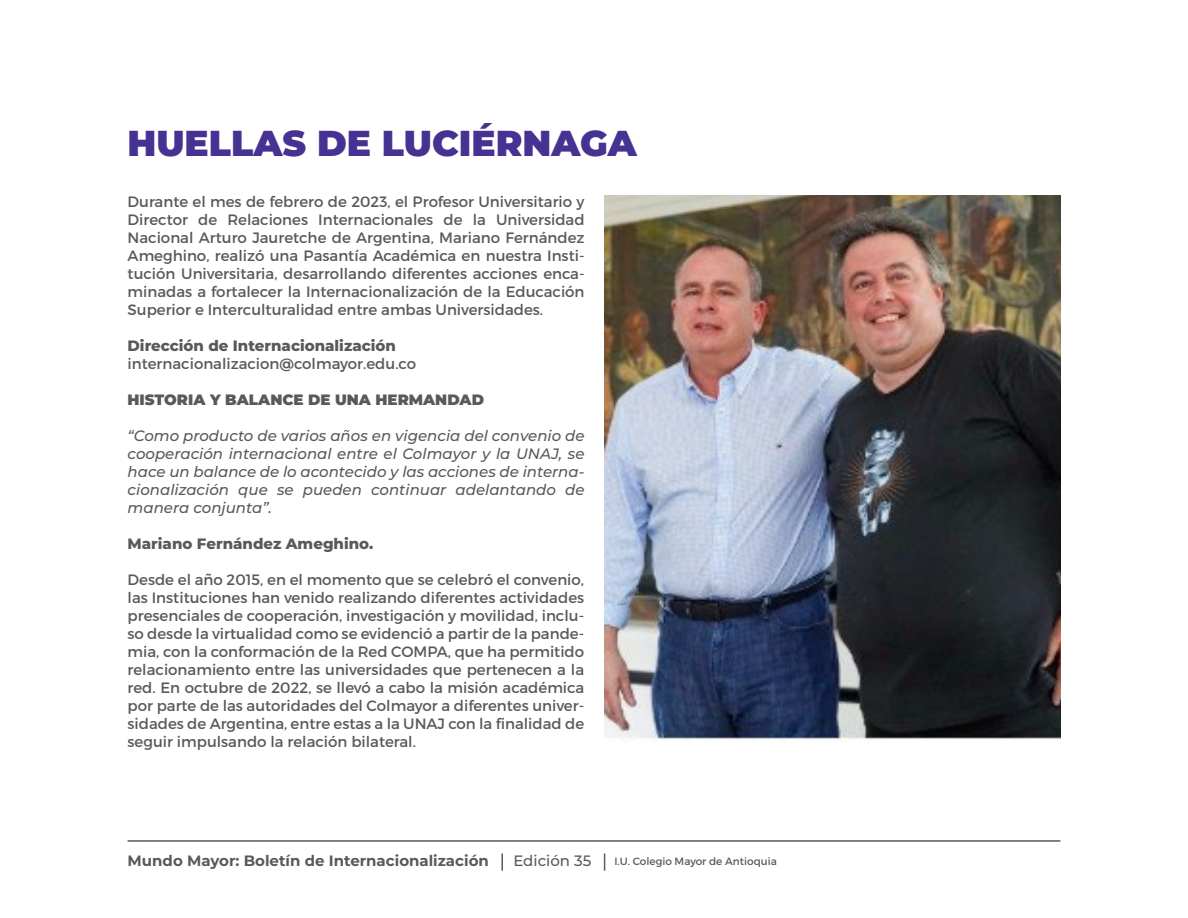
<style>
.page{position:relative;width:1188px;height:918px;background:#fff}
.page>*{position:absolute;margin:0;border:0;box-sizing:border-box;transform-origin:0 0}
.t1{font:900 36px "Montserrat";color:#463292}
.t2{font:18px "Montserrat";color:#575a5b}
.t3{font:15px/18px "Montserrat";color:#575a5b;text-align:justify}
.t4{font:italic 500 15px/18px "Montserrat";color:#575a5b;text-align:justify}
.t5{font:800 15px "Montserrat";color:#575a5b}
.t6{font:700 15px "Montserrat";color:#575a5b}
.t7{font:900 15px "Montserrat";color:#575a5b}
.t8{font:500 15px "Montserrat";color:#575a5b}
.t9{font:10.5px "Montserrat";color:#575a5b}
</style>
<div class="page">
<img style="left:605px;top:196px;width:455px;height:546px">
<hr style="left:128px;top:840px;width:932px;height:2px;background:#585b5b">
<svg style="left:604px;top:854px;width:1px;height:17px"></svg>
<svg style="left:501px;top:854px;width:2px;height:17px"></svg>
<h1 class="t1" style="left:127px;top:116px;width:511px">HUELLAS DE LUCIÉRNAGA</h1>
<p class="t3" style="left:128px;top:192px;width:459px">Durante el mes de febrero de 2023, el Profesor Universitario y Director de Relaciones Internacionales de la Universidad Nacional Arturo Jauretche de Argentina, Mariano Fernández Ameghino, realizó una Pasantía Académica en nuestra Insti&shy;tución Universitaria, desarrollando diferentes acciones enca&shy;minadas a fortalecer la Internacionalización de la Educación Superior e Interculturalidad entre ambas Universidades.</p>
<p class="t5" style="left:128px;top:335px;width:270px">Dirección de Internacionalización</p>
<p class="t3" style="left:128px;top:354px;width:290px">internacionalizacion@colmayor.edu.co</p>
<p class="t7" style="left:128px;top:388px;width:358px">HISTORIA Y BALANCE DE UNA HERMANDAD</p>
<p class="t4" style="left:128px;top:426px;width:459px">“Como producto de varios años en vigencia del convenio de cooperación internacional entre el Colmayor y la UNAJ, se hace un balance de lo acontecido y las acciones de interna&shy;cionalización que se pueden continuar adelantando de manera conjunta”.</p>
<p class="t5" style="left:128px;top:533px;width:247px">Mariano Fernández Ameghino.</p>
<p class="t3" style="left:128px;top:570px;width:458px">Desde el año 2015, en el momento que se celebró el convenio, las Instituciones han venido realizando diferentes actividades presenciales de cooperación, investigación y movilidad, inclu&shy;so desde la virtualidad como se evidenció a partir de la pande&shy;mia, con la conformación de la Red COMPA, que ha permitido relacionamiento entre las universidades que pertenecen a la red. En octubre de 2022, se llevó a cabo la misión académica por parte de las autoridades del Colmayor a diferentes univer&shy;sidades de Argentina, entre estas a la UNAJ con la finalidad de seguir impulsando la relación bilateral.</p>
<p class="t6" style="left:128px;top:850px;width:363px">Mundo Mayor: Boletín de Internacionalización</p>
<p class="t2" style="left:129px;top:850px;width:24px">07</p>
<p class="t8" style="left:513px;top:851px;width:79px">Edición 35</p>
<p class="t9" style="left:614px;top:855px;width:164px">I.U. Colegio Mayor de Antioquia</p>
</div>
